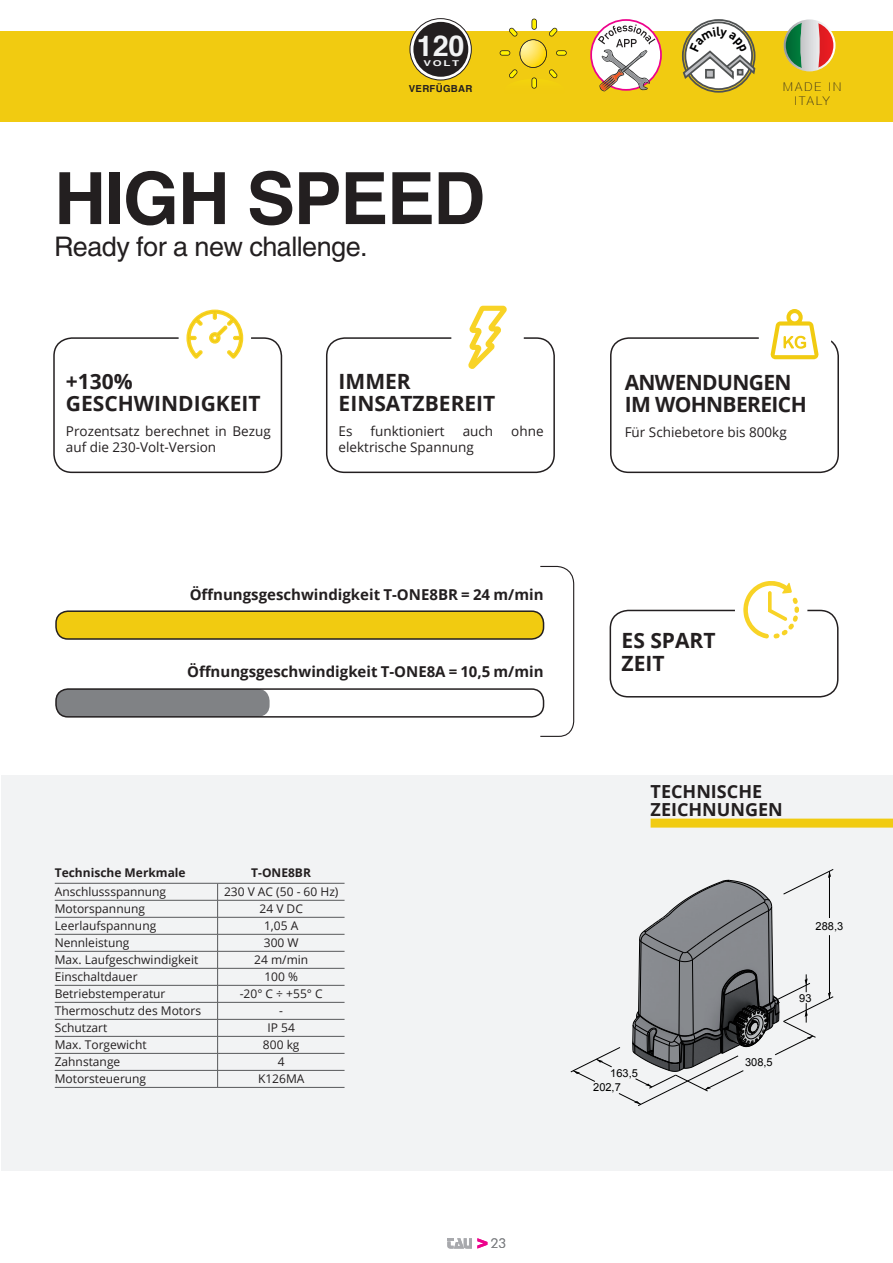
<style>
.page{position:relative;width:893px;height:1263px;background:#fff}
.page>*{position:absolute;margin:0;border:0;box-sizing:border-box;transform-origin:0 0}
.t1{font:700 72px "Helvetica";letter-spacing:-.02em;color:#231f20}
.t2{font:700 28.65px "Helvetica";color:#f2f3f4}
.t3{font:500 27px "Helvetica";letter-spacing:-.02em;color:#231f20}
.t4{font:700 21px/22.5px "Open Sans";color:#231f20}
.t5{font:700 21px/22.5px "Open Sans";letter-spacing:-.03em;color:#231f20}
.t6{font:700 18px/18px "Open Sans";color:#231f20}
.t7{font:700 15px "Open Sans";color:#231f20}
.t8{font:13.5px/16.2px "Open Sans";color:#231f20}
.t9{font:300 13.5px "Futura BT";color:#808285}
.t10{font:12px "Open Sans";color:#231f20}
.t11{font:700 12px "Open Sans";color:#231f20}
.t12{font:100 12px/13.5px "Helvetica Neue CE";letter-spacing:.18em;color:#231f20;text-align:center}
.t13{font:10.95px/14.4px "Arial";color:#000}
.t14{font:700 9.6px "Helvetica";letter-spacing:.03em;color:#231f20}
.t15{font:700 8.1px "Helvetica";color:#f2f3f4;scale:1.43 1}
</style>
<div class="page">
<svg style="left:447px;top:1238px;width:40px;height:10px"></svg>
<div style="left:0;top:31px;width:893px;height:91px;background:#f1cb11"></div>
<div style="left:2px;top:775px;width:891px;height:395px;background:#f2f3f4"></div>
<svg style="left:784px;top:28px;width:51px;height:43px"></svg>
<svg style="left:784px;top:19px;width:51px;height:52px;background:#a7988d"></svg>
<div style="left:651px;top:819px;width:242px;height:9px;background:#f1cb11"></div>
<svg style="left:570px;top:869px;width:263px;height:237px"></svg>
<svg style="left:685px;top:22px;width:67px;height:67px"></svg>
<div style="left:684px;top:21px;width:69px;height:69px;border:2px solid #4f5252;border-radius:50%"></div>
<svg style="left:591px;top:20px;width:70px;height:70px"></svg>
<div style="left:590px;top:19px;width:72px;height:72px;border:2px solid #ed028c;border-radius:50%"></div>
<svg style="left:598px;top:24px;width:57px;height:67px;background:#d9cbc6"></svg>
<div style="left:53px;top:337px;width:229px;height:136px;border:2px solid #231f20;border-radius:18px"></div>
<div style="left:326px;top:337px;width:229px;height:136px;border:2px solid #231f20;border-radius:18px"></div>
<div style="left:610px;top:337px;width:229px;height:136px;border:2px solid #231f20;border-radius:18px"></div>
<div style="left:610px;top:610px;width:228px;height:87px;border:2px solid #231f20;border-radius:18px"></div>
<div style="left:179px;top:301px;width:72px;height:73px;background:#fff;border-radius:50%"></div>
<div style="left:451px;top:301px;width:73px;height:73px;background:#fff;border-radius:50%"></div>
<div style="left:759px;top:301px;width:72px;height:73px;background:#fff;border-radius:50%"></div>
<div style="left:735px;top:573px;width:72px;height:73px;background:#fff;border-radius:50%"></div>
<svg style="left:186px;top:309px;width:58px;height:50px"></svg>
<svg style="left:468px;top:305px;width:39px;height:64px"></svg>
<div style="left:56px;top:611px;width:488px;height:28px;background:#f1cb11;border-radius:12px"></div>
<div style="left:55px;top:610px;width:489px;height:30px;border:2px solid #231f20;border-radius:12px"></div>
<div style="left:56px;top:689px;width:214px;height:28px;background:#808285;border-radius:12px"></div>
<div style="left:55px;top:688px;width:489px;height:30px;border:2px solid #231f20;border-radius:12px"></div>
<svg style="left:743px;top:581px;width:56px;height:58px"></svg>
<svg style="left:539px;top:565px;width:36px;height:172px"></svg>
<svg style="left:770px;top:309px;width:49px;height:50px"></svg>
<svg style="left:500px;top:19px;width:67px;height:70px"></svg>
<hr style="left:55px;top:883px;width:163px;height:1px;background:#57585a">
<hr style="left:55px;top:900px;width:163px;height:1px;background:#57585a">
<hr style="left:55px;top:917px;width:163px;height:1px;background:#57585a">
<hr style="left:55px;top:934px;width:163px;height:1px;background:#57585a">
<hr style="left:55px;top:951px;width:163px;height:1px;background:#57585a">
<hr style="left:55px;top:968px;width:163px;height:1px;background:#57585a">
<hr style="left:55px;top:985px;width:163px;height:1px;background:#57585a">
<hr style="left:55px;top:1002px;width:163px;height:1px;background:#57585a">
<hr style="left:55px;top:1019px;width:163px;height:1px;background:#57585a">
<hr style="left:55px;top:1036px;width:163px;height:1px;background:#57585a">
<hr style="left:55px;top:1053px;width:163px;height:1px;background:#57585a">
<hr style="left:55px;top:1070px;width:163px;height:1px;background:#57585a">
<hr style="left:55px;top:1087px;width:163px;height:1px;background:#57585a">
<svg style="left:217px;top:883px;width:1px;height:204px"></svg>
<hr style="left:218px;top:883px;width:127px;height:1px;background:#57585a">
<hr style="left:218px;top:900px;width:127px;height:1px;background:#57585a">
<hr style="left:218px;top:917px;width:127px;height:1px;background:#57585a">
<hr style="left:218px;top:934px;width:127px;height:1px;background:#57585a">
<hr style="left:218px;top:951px;width:127px;height:1px;background:#57585a">
<hr style="left:218px;top:968px;width:127px;height:1px;background:#57585a">
<hr style="left:218px;top:985px;width:127px;height:1px;background:#57585a">
<hr style="left:218px;top:1002px;width:127px;height:1px;background:#57585a">
<hr style="left:218px;top:1019px;width:127px;height:1px;background:#57585a">
<hr style="left:218px;top:1036px;width:127px;height:1px;background:#57585a">
<hr style="left:218px;top:1053px;width:127px;height:1px;background:#57585a">
<hr style="left:218px;top:1070px;width:127px;height:1px;background:#57585a">
<hr style="left:218px;top:1087px;width:127px;height:1px;background:#57585a">
<svg style="left:410px;top:19px;width:61px;height:61px"></svg>
<div style="left:409px;top:18px;width:63px;height:62px;border:1px solid #231f20;border-radius:50%"></div>
<div style="left:413px;top:22px;width:55px;height:55px;background:#231f20;border-radius:50%"></div>
<svg style="left:682px;top:27px;width:74px;height:53px;background:#d2cfbf"></svg>
<h2 class="t2" style="left:417px;top:34px;width:49px">120</h2>
<p class="t15" style="left:423px;top:60px;width:27px">VOLT</p>
<p class="t14" style="left:409px;top:85px;width:65px">VERFÜGBAR</p>
<h1 class="t1" style="left:54px;top:169px;width:433px">HIGH SPEED</h1>
<h3 class="t3" style="left:54px;top:230px;width:315px">Ready for a new challenge.</h3>
<h3 class="t4" style="left:66px;top:369px;width:196px">+130%<br>GESCHWINDIGKEIT</h3>
<p class="t8" style="left:66px;top:423px;width:206px">Prozentsatz berechnet in Bezug auf die 230-Volt-Version</p>
<h3 class="t4" style="left:339px;top:369px;width:158px">IMMER<br>EINSATZBEREIT</h3>
<p class="t8" style="left:339px;top:423px;width:15px">Es</p>
<p class="t8" style="left:371px;top:423px;width:76px">funktioniert</p>
<p class="t8" style="left:463px;top:423px;width:32px">auch</p>
<p class="t8" style="left:511px;top:423px;width:34px">ohne</p>
<p class="t8" style="left:339px;top:439px;width:137px">elektrische Spannung</p>
<p class="t12" style="left:783px;top:81px;width:60px">MADE IN<br>ITALY</p>
<h3 class="t5" style="left:625px;top:370px;width:184px">ANWENDUNGEN<br>IM WOHNBEREICH</h3>
<p class="t8" style="left:625px;top:424px;width:164px">Für Schiebetore bis 800kg</p>
<p class="t7" style="left:190px;top:584px;width:355px">Öffnungsgeschwindigkeit T-ONE8BR = 24 m/min</p>
<p class="t7" style="left:187px;top:661px;width:358px">Öffnungsgeschwindigkeit T-ONE8A = 10,5 m/min</p>
<p class="t11" style="left:55px;top:864px;width:132px">Technische Merkmale</p>
<p class="t11" style="left:251px;top:864px;width:61px">T-ONE8BR</p>
<p class="t10" style="left:55px;top:883px;width:113px">Anschlussspannung</p>
<p class="t10" style="left:224px;top:883px;width:116px">230 V AC (50 - 60 Hz)</p>
<p class="t10" style="left:55px;top:900px;width:92px">Motorspannung</p>
<p class="t10" style="left:260px;top:900px;width:45px">24 V DC</p>
<p class="t10" style="left:55px;top:917px;width:103px">Leerlaufspannung</p>
<p class="t10" style="left:264px;top:917px;width:36px">1,05 A</p>
<p class="t10" style="left:55px;top:934px;width:76px">Nennleistung</p>
<p class="t10" style="left:264px;top:934px;width:36px">300 W</p>
<p class="t10" style="left:55px;top:951px;width:145px">Max. Laufgeschwindigkeit</p>
<p class="t10" style="left:254px;top:951px;width:55px">24 m/min</p>
<p class="t10" style="left:55px;top:968px;width:84px">Einschaltdauer</p>
<p class="t10" style="left:264px;top:968px;width:35px">100 %</p>
<p class="t10" style="left:55px;top:985px;width:112px">Betriebstemperatur</p>
<p class="t10" style="left:240px;top:985px;width:84px">-20° C ÷ +55° C</p>
<p class="t10" style="left:55px;top:1002px;width:148px">Thermoschutz des Motors</p>
<p class="t10" style="left:279px;top:1002px;width:5px">-</p>
<p class="t10" style="left:55px;top:1019px;width:54px">Schutzart</p>
<p class="t10" style="left:268px;top:1019px;width:29px">IP 54</p>
<p class="t10" style="left:55px;top:1037px;width:93px">Max. Torgewicht</p>
<p class="t10" style="left:263px;top:1037px;width:38px">800 kg</p>
<p class="t10" style="left:55px;top:1054px;width:67px">Zahnstange</p>
<p class="t10" style="left:278px;top:1054px;width:8px">4</p>
<p class="t10" style="left:55px;top:1071px;width:93px">Motorsteuerung</p>
<p class="t10" style="left:258px;top:1071px;width:48px">K126MA</p>
<h3 class="t4" style="left:622px;top:629px;width:96px">ES SPART<br>ZEIT</h3>
<h3 class="t6" style="left:651px;top:782px;width:134px">TECHNISCHE<br>ZEICHNUNGEN</h3>
<p class="t13" style="left:593px;top:1066px;width:46px;text-indent:17px">163,5<br>202,7</p>
<p class="t13" style="left:745px;top:1055px;width:29px">308,5</p>
<p class="t13" style="left:816px;top:919px;width:29px">288,3</p>
<p class="t13" style="left:799px;top:991px;width:14px">93</p>
<p class="t9" style="left:491px;top:1235px;width:17px">23</p>
</div>
